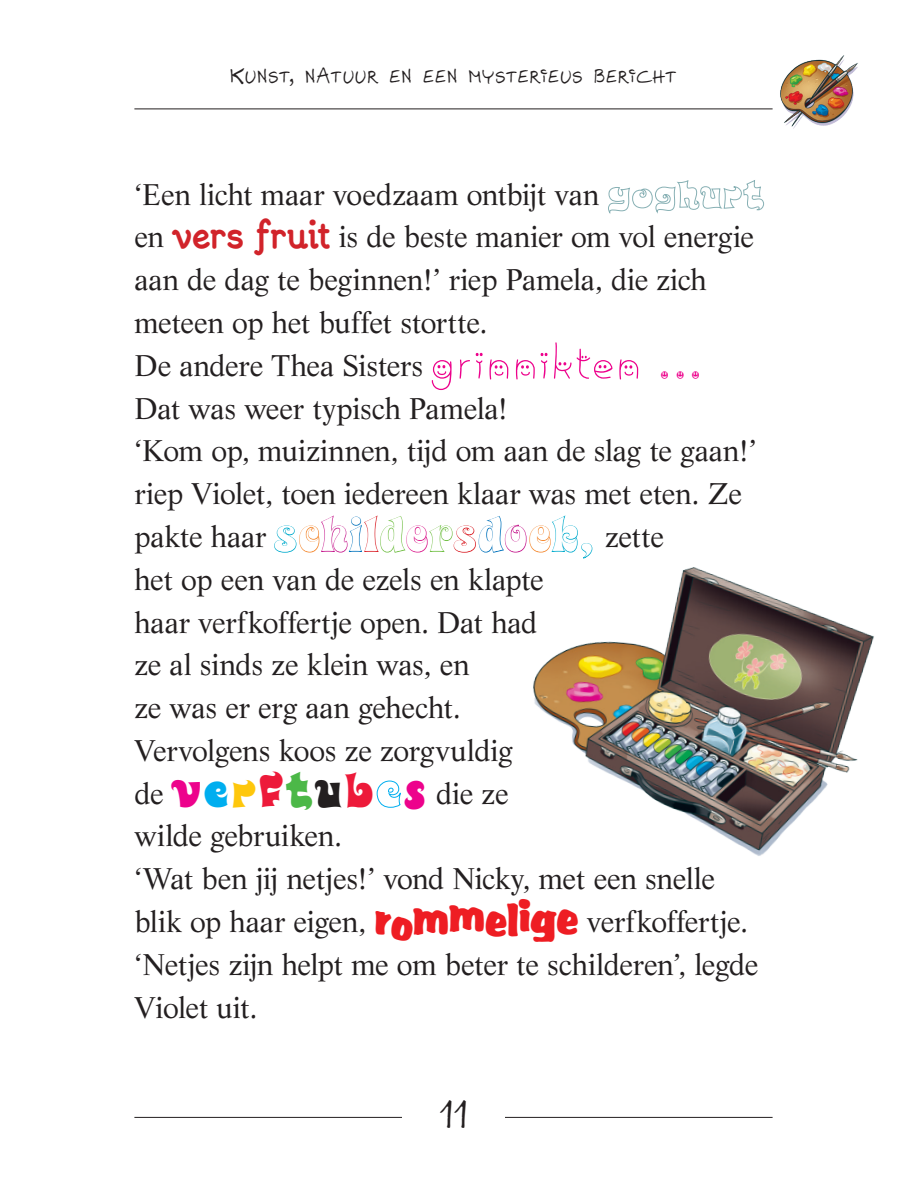
<style>
.page{position:relative;width:907px;height:1188px;background:#fff}
.page>*{position:absolute;margin:0;border:0;box-sizing:border-box;transform-origin:0 0}
.t1{font:45px "JS Hilde";color:#231f20}
.t2{font:29.25px/42.8px "Life LT Std";letter-spacing:-.01em;color:#231f20}
.t3{font:21.15px "JS Hilde";letter-spacing:.05em;color:#231f20}
.s1{font-size:28.12px}
.s2{font-family:"Novak Winter";font-size:34.43px;color:#87b0b4}
.s3{font-family:"Jennerik Infml X Bold";font-size:38.25px;color:#d1232a}
.s4{font-family:"JS Vrolijk";font-size:63px;color:#ed028c}
.s5{font-family:"JS Vrolijk";font-size:47.25px;color:#ed028c}
.s6{font-family:"JS Olifant Belletje";font-weight:800;font-size:45px;color:#00abcd}
.s7{font-family:"JS Olifant Belletje";font-weight:800;font-size:45px;color:#f4882f}
.s8{font-family:"JS Olifant Belletje";font-weight:800;font-size:45px;color:#c5168c}
.s9{font-family:"JS Olifant Belletje";font-weight:800;font-size:45px;color:#0072bc}
.s10{font-family:"JS Olifant Belletje";font-weight:800;font-size:45px;color:#da2128}
.s11{font-family:"JS Olifant Belletje";font-weight:800;font-size:45px;color:#71bf44}
.s12{font-family:"JS Olifant Belletje";font-weight:800;font-size:45px;color:#dc218f}
.s13{font-family:"Novak Winter";font-size:45px;color:#ed028c}
.s14{font-family:"Novak Winter";font-size:45px;color:#00aeef}
.s15{font-family:"Novak Winter";font-size:45px;color:#fec70c}
.s16{font-family:"Novak Winter";font-size:45px;color:#ed1a3a}
.s17{font-family:"Novak Winter";font-size:45px;color:#4cb848}
.s18{font-family:"Novak Winter";font-size:45px}
.s19{font-family:"Accent";font-size:40.5px;color:#ee1d23}
</style>
<div class="page">
<img style="left:533px;top:567px;width:341px;height:289px">
<hr style="left:134px;top:108px;width:638px;height:1px;background:#231f20">
<hr style="left:134px;top:1116px;width:638px;height:1px;background:#231f20">
<div style="left:402px;top:1085px;width:102px;height:63px;background:#fff"></div>
<img style="left:754px;top:55px;width:104px;height:74px">
<p class="t3" style="left:230px;top:63px;width:448px"><span class="s1">K</span>UNST<span class="s1">,</span> NATUUR EN EEN MYSTERIEUS BERICHT</p>
<p class="t2" style="left:134px;top:173px;width:630px">‘Een licht maar voedzaam ontbijt van <span class="s2">yoghurt </span>en <span class="s3">vers fruit</span> is de beste manier om vol energie aan de dag te beginnen!’ riep Pamela, die zich meteen op het buffet stortte.<br>De andere Thea Sisters <span class="s4">grinnikten</span> <span class="s5">. . .<br></span>Dat was weer typisch Pamela!<br>‘Kom op, muizinnen, tijd om aan de slag te gaan!’ riep Violet, toen iedereen klaar was met eten. Ze pakte haar <span class="s6">s</span><span class="s7">c</span><span class="s8">h</span><span class="s9">i</span><span class="s10">l</span><span class="s11">d</span><span class="s12">e</span><span class="s11">r</span><span class="s10">s</span><span class="s9">d</span><span class="s8">o</span><span class="s7">e</span><span class="s6">k,</span> zette<br>het op een van de ezels en klapte<br>haar verfkoffertje open. Dat had<br>ze al sinds ze klein was, en<br>ze was er erg aan gehecht.<br>Vervolgens koos ze zorgvuldig<br>de <span class="s13">v</span><span class="s14">e</span><span class="s15">r</span><span class="s16">f</span><span class="s17">t</span><span class="s18">u</span><span class="s16">b</span><span class="s14">e</span><span class="s13">s</span> die ze<br>wilde gebruiken.<br>‘Wat ben jij netjes!’ vond Nicky, met een snelle blik op haar eigen, <span class="s19">rommelige</span> verfkoffertje. ‘Netjes zijn helpt me om beter te schilderen’, legde Violet uit.</p>
<h1 class="t1" style="left:440px;top:1085px;width:28px">11</h1>
</div>
